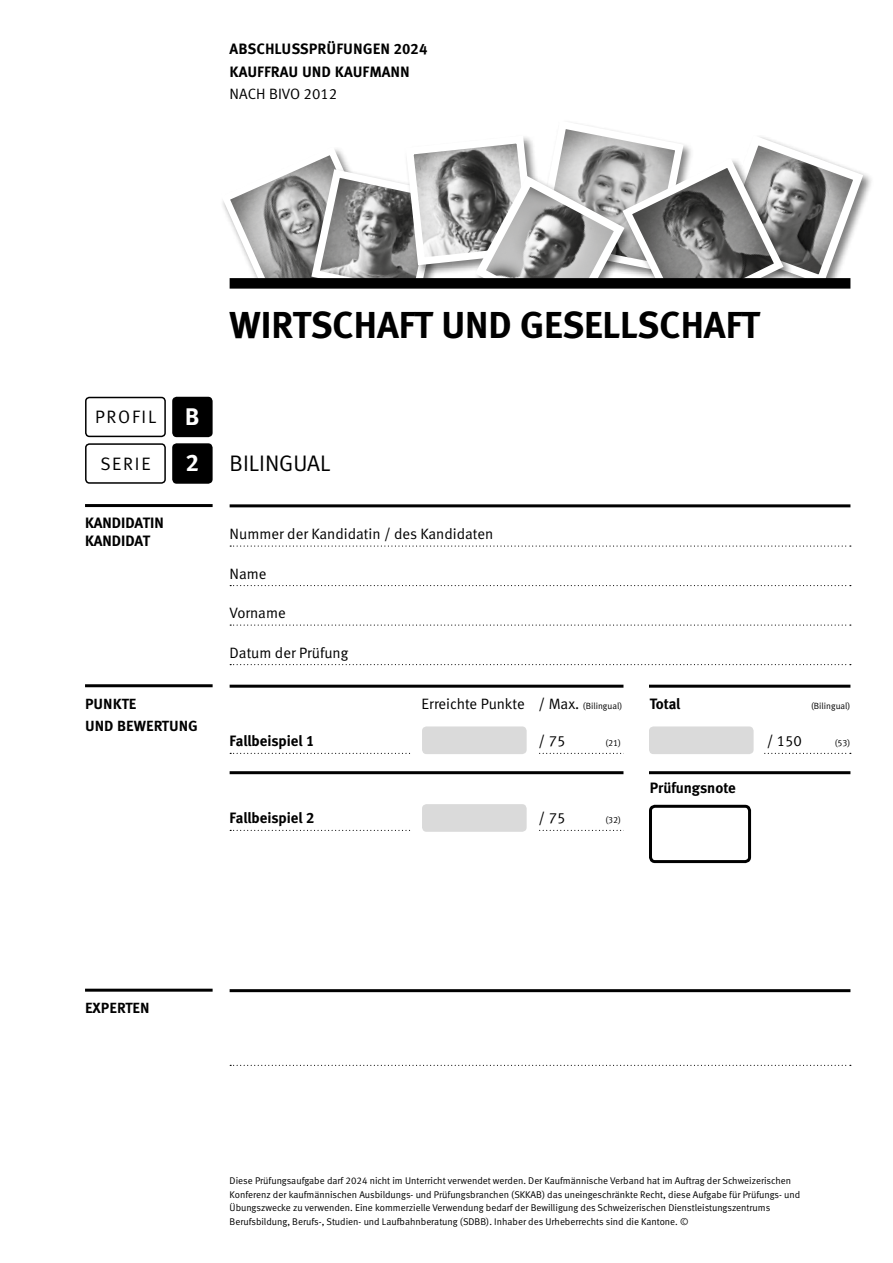
<style>
.page{position:relative;width:893px;height:1263px;background:#fff}
.page>*{position:absolute;margin:0;border:0;box-sizing:border-box;transform-origin:0 0}
.t1{font:37.5px "Meta Bold LF";color:#000}
.t2{font:24px "Meta Bold LF Caps";color:#fff}
.t3{font:22.5px "Meta Normal LF";color:#000}
.t4{font:18px "Meta Normal LF";letter-spacing:.1em;color:#000}
.t5{font:15px "Meta Normal LF";color:#000}
.t6{font:15px/18px "Meta Bold LF";color:#000}
.t7{font:15px/22.5px "Meta Bold LF Caps";color:#000}
.t8{font:14.7px/22.5px "Meta Bold LF Caps";color:#000}
.t9{font:9.75px/13.5px "Meta Normal LF";color:#000}
.t10{font:9px "Meta Normal LF";color:#000}
.s1{font-family:"Meta Bold LF Caps";font-size:24px;color:#fff}
.s2{font-size:9px}
</style>
<div class="page">
<hr style="left:230px;top:685px;width:620px;height:3px;background:#000">
<svg style="left:230px;top:753px;width:621px;height:1px"></svg>
<hr style="left:230px;top:771px;width:620px;height:3px;background:#000">
<svg style="left:230px;top:830px;width:392px;height:1px"></svg>
<svg style="left:222px;top:123px;width:646px;height:160px"></svg>
<div style="left:172px;top:443px;width:41px;height:41px;background:#000;border-radius:4px"></div>
<div style="left:85px;top:443px;width:81px;height:41px;border:2px solid #000;border-radius:4px"></div>
<hr style="left:230px;top:504px;width:620px;height:3px;background:#000">
<svg style="left:230px;top:545px;width:621px;height:2px"></svg>
<svg style="left:230px;top:585px;width:621px;height:1px"></svg>
<svg style="left:230px;top:624px;width:621px;height:2px"></svg>
<svg style="left:230px;top:664px;width:621px;height:1px"></svg>
<hr style="left:85px;top:504px;width:128px;height:3px;background:#000">
<hr style="left:85px;top:684px;width:128px;height:3px;background:#000">
<div style="left:623px;top:680px;width:26px;height:344px;background:#fff"></div>
<div style="left:230px;top:278px;width:620px;height:11px;background:#000"></div>
<div style="left:412px;top:741px;width:126px;height:21px;background:#fff"></div>
<div style="left:648px;top:741px;width:116px;height:21px;background:#fff"></div>
<div style="left:412px;top:801px;width:126px;height:135px;background:#fff"></div>
<div style="left:422px;top:804px;width:105px;height:28px;background:#dadada;border-radius:4px"></div>
<div style="left:422px;top:726px;width:105px;height:28px;background:#dadada;border-radius:4px"></div>
<div style="left:649px;top:726px;width:105px;height:28px;background:#dadada;border-radius:4px"></div>
<div style="left:649px;top:805px;width:102px;height:58px;border:3px solid #000;border-radius:4px"></div>
<div style="left:172px;top:397px;width:41px;height:40px;background:#000;border-radius:4px"></div>
<div style="left:85px;top:397px;width:81px;height:40px;border:2px solid #000;border-radius:4px"></div>
<hr style="left:230px;top:989px;width:620px;height:3px;background:#000">
<svg style="left:230px;top:1065px;width:621px;height:1px"></svg>
<hr style="left:85px;top:989px;width:128px;height:3px;background:#000">
<h3 class="t7" style="left:230px;top:38px;width:199px">ABSCHLUSSPRÜFUNGEN 2024<br>KAUFFRAU UND KAUFMANN</h3>
<h3 class="t5" style="left:230px;top:85px;width:109px">nach BiVo 2012</h3>
<h3 class="t4" style="left:95px;top:406px;width:106px">PROFIL <span class="s1">B</span></h3>
<h3 class="t4" style="left:100px;top:453px;width:49px">serie</h3>
<h3 class="t6" style="left:85px;top:514px;width:80px">KANDIDATIN<br>KANDIDAT</h3>
<h2 class="t2" style="left:186px;top:448px;width:15px">2</h2>
<h3 class="t8" style="left:85px;top:692px;width:114px">PUNKTE<br>UND BEWERTUNG</h3>
<h1 class="t1" style="left:230px;top:303px;width:514px">WIRTSCHAFT UND GESELLSCHAFT</h1>
<h3 class="t3" style="left:230px;top:450px;width:77px">BILIngual</h3>
<h3 class="t5" style="left:230px;top:525px;width:265px">Nummer der Kandidatin / des Kandidaten</h3>
<h3 class="t5" style="left:230px;top:565px;width:39px">Name</h3>
<h3 class="t5" style="left:230px;top:604px;width:58px">Vorname</h3>
<h3 class="t5" style="left:230px;top:644px;width:120px">Datum der Prüfung</h3>
<h3 class="t5" style="left:422px;top:695px;width:202px">Erreichte Punkte / Max. <span class="s2">(Bilingual)</span></h3>
<h3 class="t6" style="left:650px;top:694px;width:32px">TOTAL</h3>
<p class="t10" style="left:811px;top:701px;width:41px">(Bilingual)</p>
<h3 class="t6" style="left:230px;top:732px;width:86px">FALLBEISPIEL 1</h3>
<h3 class="t5" style="left:539px;top:732px;width:28px">/ 75</h3>
<p class="t10" style="left:605px;top:738px;width:17px">(21)</p>
<h3 class="t5" style="left:767px;top:732px;width:37px">/ 150</h3>
<p class="t10" style="left:835px;top:738px;width:17px">(53)</p>
<h3 class="t6" style="left:650px;top:779px;width:88px">PRÜFUNGSNOTE</h3>
<h3 class="t6" style="left:230px;top:809px;width:86px">FALLBEISPIEL 2</h3>
<h3 class="t5" style="left:539px;top:809px;width:28px">/ 75</h3>
<p class="t10" style="left:605px;top:815px;width:17px">(32)</p>
<h3 class="t8" style="left:85px;top:996px;width:66px">EXPERTEN</h3>
<p class="t9" style="left:230px;top:1174px;width:572px">Diese Prüfungsaufgabe darf 2024 nicht im Unterricht verwendet werden. Der Kaufmännische Verband hat im Auftrag der Schweizerischen Konferenz der kaufmännischen Ausbildungs- und Prüfungsbranchen (SKKAB) das uneingeschränkte Recht, diese Aufgabe für Prüfungs- und Übungszwecke zu verwenden. Eine kommerzielle Verwendung bedarf der Bewilligung des Schweizerischen Dienstleistungszentrums Berufsbildung, Berufs-, Studien- und Laufbahnberatung (SDBB). I nhaber des Urheberrechts sind die Kantone. ©</p>
</div>
